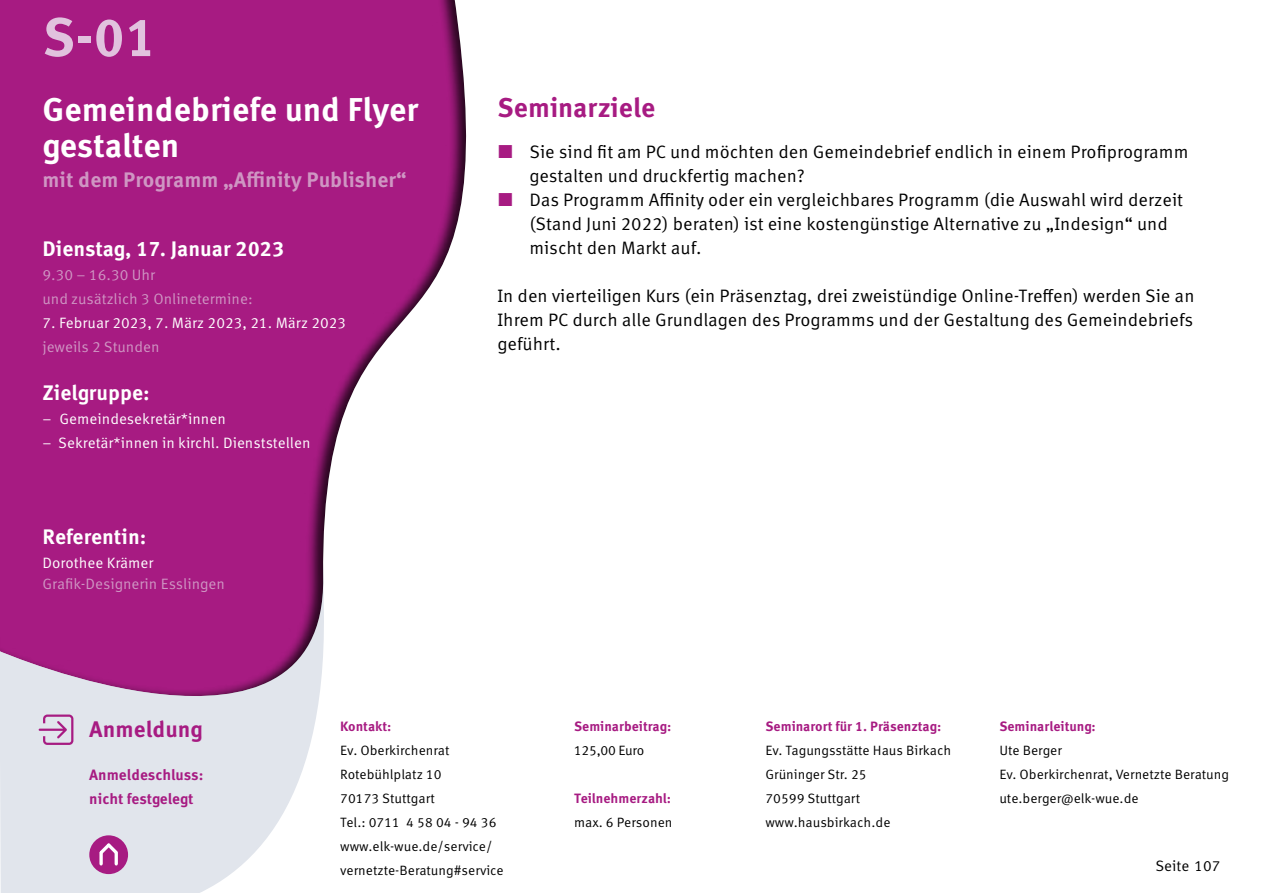
<style>
.page{position:relative;width:1263px;height:893px;background:#fff}
.page>*{position:absolute;margin:0;border:0;box-sizing:border-box;transform-origin:0 0}
.t1{font:700 54px "Meta Correspondence Pro";color:#e1c2de}
.t2{font:700 33px/36px "Meta Correspondence Pro";color:#fff}
.t3{font:700 27px "Meta Correspondence Pro";color:#a71b82}
.t4{font:700 22.5px "Meta Correspondence Pro";color:#a71b82}
.t5{font:700 21px "Meta Correspondence Pro";color:#fff}
.t6{font:700 21px "Meta Correspondence Pro";color:#cf96c3}
.t7{font:18px/24px "Meta Correspondence Pro";color:#000}
.t8{font:15px "Meta Correspondence Pro";color:#fff}
.t9{font:15px/24px "Meta Correspondence Pro";color:#cf96c3}
.t10{font:700 15px/24px "Meta Correspondence Pro";color:#a71b82}
.t11{font:15px "Meta Correspondence Pro";color:#000}
.t12{font:13.5px/24px "Meta Correspondence Pro";color:#000}
.t13{font:700 13.5px "Meta Correspondence Pro";color:#a71b82}
.t14{font:13.5px "Meta Correspondence Pro";letter-spacing:-.025em;color:#000}
</style>
<div class="page">
<svg style="left:0;top:696px;width:319px;height:197px;background:#e4e7ee"></svg>
<div style="left:0;top:0;width:480px;height:696px;background:#000;opacity:.75"></div>
<div style="left:90px;top:836px;width:37px;height:37px;background:#a71b82;border-radius:50%"></div>
<div style="left:89px;top:835px;width:39px;height:39px;border:2px solid #a71b82;border-radius:50%"></div>
<svg style="left:96px;top:842px;width:25px;height:25px"></svg>
<svg style="left:97px;top:840px;width:23px;height:24px"></svg>
<svg style="left:39px;top:714px;width:34px;height:31px"></svg>
<h1 class="t1" style="left:43px;top:-5px;width:115px">S-01</h1>
<h2 class="t2" style="left:43px;top:90px;width:378px">Gemeindebriefe und Flyer gestalten</h2>
<p class="t6" style="left:43px;top:163px;width:366px">mit dem Programm „Affinity Publisher“</p>
<p class="t5" style="left:43px;top:232px;width:243px">Dienstag, 17. Januar 2023</p>
<p class="t9" style="left:43px;top:262px;width:212px">9.30 – 16.30 Uhr<br>und zusätzlich 3 Onlinetermine:</p>
<p class="t8" style="left:43px;top:311px;width:305px">7. Februar 2023, 7. März 2023, 21. März 2023</p>
<p class="t9" style="left:43px;top:334px;width:119px">jeweils 2 Stunden</p>
<p class="t5" style="left:43px;top:376px;width:109px">Zielgruppe:</p>
<p class="t8" style="left:43px;top:407px;width:185px">– Gemeindesekretär*innen</p>
<p class="t8" style="left:43px;top:431px;width:269px">– Sekretär*innen in kirchl. Dienststellen</p>
<p class="t5" style="left:43px;top:520px;width:105px">Referentin:</p>
<p class="t8" style="left:43px;top:551px;width:113px">Dorothee Krämer</p>
<p class="t9" style="left:43px;top:571px;width:184px">Grafik-Designerin Esslingen</p>
<h3 class="t3" style="left:497px;top:86px;width:159px">Seminarziele</h3>
<p class="t7" style="left:529px;top:138px;width:660px">Sie sind fit am PC und möchten den Gemeindebrief endlich in einem Profiprogramm gestalten und druckfertig machen?<br>Das Programm Affinity oder ein vergleichbares Programm (die Auswahl wird derzeit (Stand Juni 2022) beraten) ist eine kostengünstige Alternative zu „Indesign“ und mischt den Markt auf.</p>
<p class="t7" style="left:497px;top:282px;width:698px;text-align:justify">In den vierteiligen Kurs (ein Präsenztag, drei zweistündige Online-Treffen) werden Sie an Ihrem PC durch alle Grundlagen des Programms und der Gestaltung des Gemeindebriefs geführt.</p>
<p class="t4" style="left:89px;top:711px;width:115px">Anmeldung</p>
<p class="t13" style="left:340px;top:715px;width:53px">Kontakt:</p>
<p class="t12" style="left:340px;top:737px;width:165px">Ev. Oberkirchenrat<br>Rotebühlplatz 10<br>70173 Stuttgart<br>Tel.: 0711 4 58 04 - 94 36 www.elk-wue.de/service/ vernetzte-Beratung#service</p>
<p class="t10" style="left:89px;top:762px;width:116px">Anmeldeschluss: nicht festgelegt</p>
<p class="t13" style="left:574px;top:715px;width:99px">Seminarbeitrag:</p>
<p class="t14" style="left:574px;top:740px;width:72px">125,00 Euro</p>
<p class="t13" style="left:574px;top:787px;width:99px">Teilnehmerzahl:</p>
<p class="t12" style="left:574px;top:809px;width:100px">max. 6 Personen</p>
<p class="t13" style="left:765px;top:715px;width:177px">Seminarort für 1. Präsenztag:</p>
<p class="t12" style="left:765px;top:737px;width:187px">Ev. Tagungsstätte Haus Birkach<br>Grüninger Str. 25<br>70599 Stuttgart www.hausbirkach.de</p>
<p class="t13" style="left:999px;top:715px;width:98px">Seminarleitung:</p>
<p class="t12" style="left:999px;top:737px;width:231px">Ute Berger<br>Ev. Oberkirchenrat, Vernetzte Beratung ute.berger@elk-wue.de</p>
<p class="t11" style="left:1155px;top:855px;width:67px">Seite 107</p>
</div>
